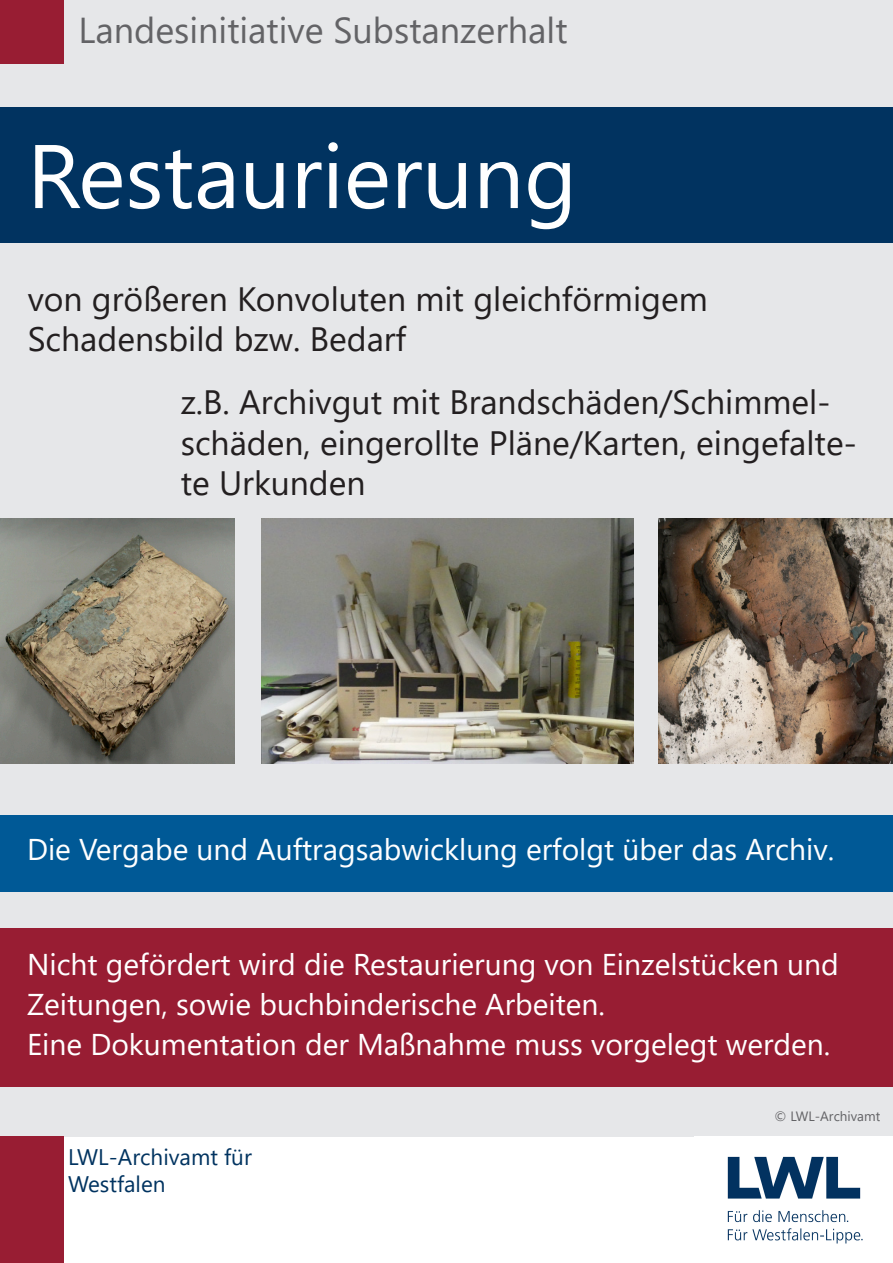
<style>
.page{position:relative;width:893px;height:1263px;background:#fff}
.page>*{position:absolute;margin:0;border:0;box-sizing:border-box;transform-origin:0 0}
.t1{font:90px "Segoe UI";color:#fff}
.t2{font:36px "Segoe UI";color:#636366}
.t3{font:33.75px/40.5px "Segoe UI";color:#231f20}
.t4{font:30px "Segoe UI";color:#fff}
.t5{font:22.5px "Segoe UI";color:#013360}
.t6{font:13.5px "Segoe UI";color:#636366}
</style>
<div class="page">
<div style="left:0;top:0;width:892px;height:1137px;background:#e6e7e9"></div>
<div style="left:0;top:1137px;width:63px;height:126px;background:#981d33"></div>
<img style="left:727px;top:1156px;width:136px;height:88px">
<div style="left:0;top:0;width:63px;height:63px;background:#981d33"></div>
<div style="left:0;top:107px;width:893px;height:136px;background:#013360"></div>
<img style="left:0;top:519px;width:234px;height:244px">
<div style="left:0;top:928px;width:893px;height:158px;background:#981d33"></div>
<div style="left:0;top:815px;width:893px;height:76px;background:#005996"></div>
<img style="left:262px;top:519px;width:372px;height:244px">
<img style="left:659px;top:519px;width:234px;height:244px">
<p class="t2" style="left:79px;top:-4px;width:490px">Landesinitiative Substanzerhalt</p>
<p class="t1" style="left:27px;top:91px;width:552px">Restaurierung</p>
<p class="t3" style="left:28px;top:276px;width:682px">von größeren Konvoluten mit gleichförmigem<br>Schadensbild bzw. Bedarf</p>
<p class="t3" style="left:181px;top:379px;width:678px">z.B. Archivgut mit Brandschäden/Schimmel&shy;schäden, eingerollte Pläne/Karten, eingefalte&shy;te Urkunden</p>
<p class="t4" style="left:27px;top:821px;width:809px">Die Vergabe und Auftragsabwicklung erfolgt über das Archiv.</p>
<p class="t4" style="left:27px;top:936px;width:813px">Nicht gefördert wird die Restaurierung von Einzelstücken und</p>
<p class="t4" style="left:27px;top:976px;width:580px">Zeitungen, sowie buchbinderische Arbeiten.</p>
<p class="t4" style="left:27px;top:1016px;width:805px">Eine Dokumentation der Maßnahme muss vorgelegt werden.</p>
<p class="t5" style="left:68px;top:1136px;width:185px">LWL-Archivamt für</p>
<p class="t5" style="left:68px;top:1163px;width:99px">Westfalen</p>
<p class="t6" style="left:775px;top:1103px;width:107px">© LWL-Archivamt</p>
</div>
